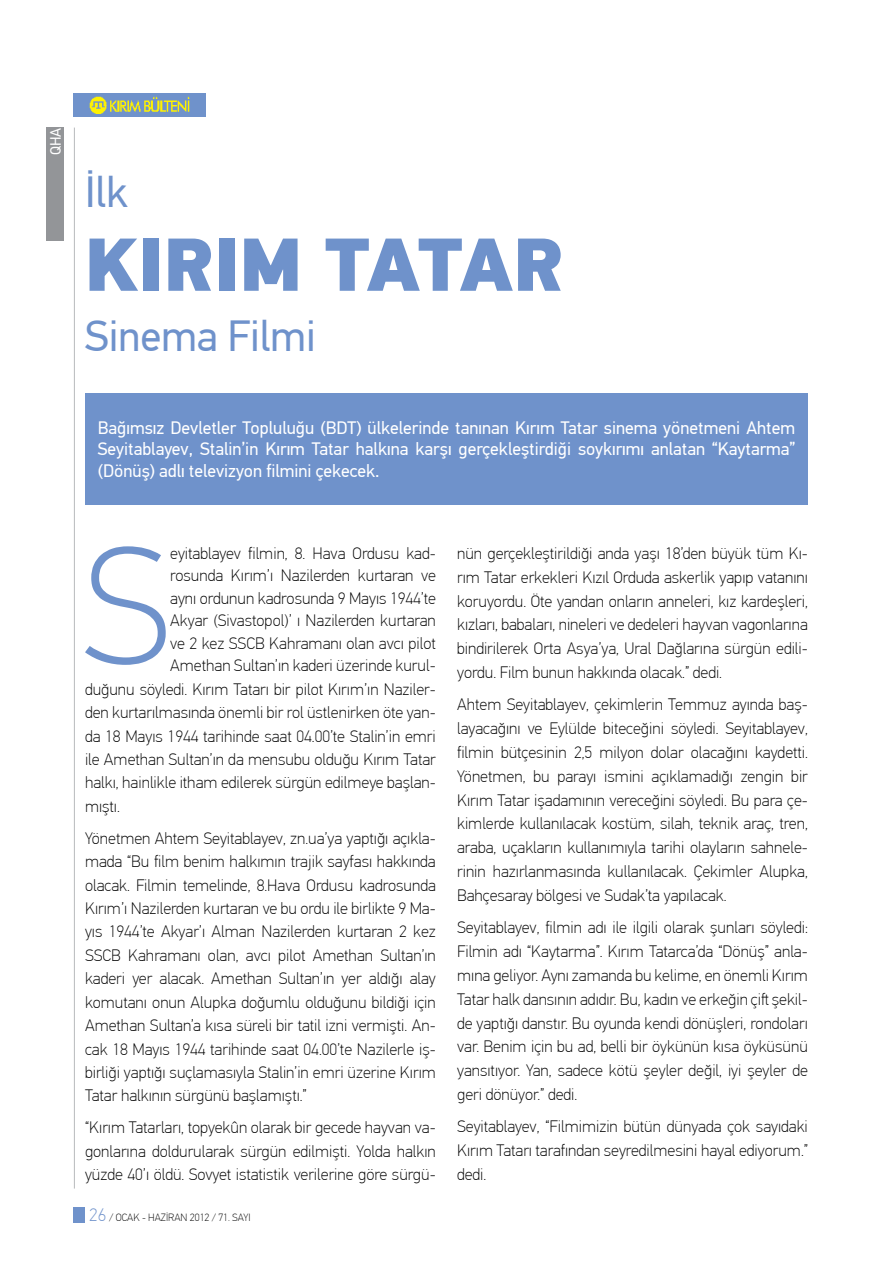
<style>
.page{position:relative;width:893px;height:1263px;background:#fff}
.page>*{position:absolute;margin:0;border:0;box-sizing:border-box;transform-origin:0 0}
.t1{font:100 167.4px "PF Din Text Pro";color:#6f92cb}
.t2{font:900 75px "PF Din Text Pro";color:#6f92cb}
.t3{font:43.5px "PF Din Text Pro";color:#6f92cb}
.t4{font:18px/21.6px "PF Din Text Pro";color:#fff;text-align:justify}
.t5{font:100 16.5px/23.9px "PF Din Text Pro";color:#000;text-align:justify}
.t6{font:15px "PF Din Text Pro";color:#fff}
.t7{font:100 10.5px "PF Din Text Pro";color:#000}
.s1{font-size:18px;color:#6f92cb}
</style>
<div class="page">
<img style="left:74px;top:94px;width:131px;height:23px">
<hr style="left:74px;top:128px;width:1px;height:1060px;background:#bcbec0">
<div style="left:74px;top:1207px;width:11px;height:15px;background:#6f92cb"></div>
<div style="left:85px;top:393px;width:723px;height:111px;background:#6f92cb"></div>
<div style="left:47px;top:128px;width:17px;height:113px;background:#939598"></div>
<p class="t6" style="left:47px;top:155px;width:29px;rotate:-90deg">QHA</p>
<h3 class="t3" style="left:85px;top:166px;width:45px">İlk</h3>
<h2 class="t2" style="left:85px;top:217px;width:480px">KIRIM TATAR</h2>
<h3 class="t3" style="left:85px;top:310px;width:232px">Sinema Filmi</h3>
<p class="t4" style="left:98px;top:417px;width:699px">Bağımsız Devletler Topluluğu (BDT) ülkelerinde tanınan Kırım Tatar sinema yönetmeni Ahtem Seyitablayev, Stalin’in Kırım Tatar halkına karşı gerçekleştirdiği soykırımı anlatan “Kaytarma” (Dönüş) adlı televizyon filmini çekecek.</p>
<h1 class="t1" style="left:82px;top:511px;width:90px">S</h1>
<p class="t5" style="left:170px;top:541px;width:267px">eyitablayev filmin, 8. Hava Ordusu kad-</p>
<p class="t5" style="left:170px;top:564px;width:267px">rosunda Kırım’ı Nazilerden kurtaran ve</p>
<p class="t5" style="left:170px;top:586px;width:267px">aynı ordunun kadrosunda 9 Mayıs 1944’te</p>
<p class="t5" style="left:170px;top:609px;width:267px">Akyar (Sivastopol)’ ı Nazilerden kurtaran</p>
<p class="t5" style="left:170px;top:631px;width:267px">ve 2 kez SSCB Kahramanı olan avcı pilot</p>
<p class="t5" style="left:170px;top:654px;width:267px">Amethan Sultan’ın kaderi üzerinde kurul-</p>
<p class="t5" style="left:85px;top:677px;width:352px">duğunu söyledi. Kırım Tatarı bir pilot Kırım’ın Naziler-</p>
<p class="t5" style="left:85px;top:701px;width:352px">den kurtarılmasında önemli bir rol üstlenirken öte yan-</p>
<p class="t5" style="left:85px;top:724px;width:352px">da 18 Mayıs 1944 tarihinde saat 04.00’te Stalin’in emri</p>
<p class="t5" style="left:85px;top:748px;width:352px">ile Amethan Sultan’ın da mensubu olduğu Kırım Tatar</p>
<p class="t5" style="left:85px;top:771px;width:352px">halkı, hainlikle itham edilerek sürgün edilmeye başlan-</p>
<p class="t5" style="left:85px;top:794px;width:36px">mıştı.</p>
<p class="t5" style="left:85px;top:827px;width:352px;line-height:23.4px">Yönetmen Ahtem Seyitablayev, zn.ua’ya yaptığı açıkla&shy;mada “Bu film benim halkımın trajik sayfası hakkında olacak. Filmin temelinde, 8.Hava Ordusu kadrosunda Kırım’ı Nazilerden kurtaran ve bu ordu ile birlikte 9 Ma&shy;yıs 1944’te Akyar’ı Alman Nazilerden kurtaran 2 kez SSCB Kahramanı olan, avcı pilot Amethan Sultan’ın kaderi yer alacak. Amethan Sultan’ın yer aldığı alay komutanı onun Alupka doğumlu olduğunu bildiği için Amethan Sultan’a kısa süreli bir tatil izni vermişti. An&shy;cak 18 Mayıs 1944 tarihinde saat 04.00’te Nazilerle iş&shy;birliği yaptığı suçlamasıyla Stalin’in emri üzerine Kırım Tatar halkının sürgünü başlamıştı.”</p>
<p class="t5" style="left:85px;top:1116px;width:352px;line-height:23.4px">“Kırım Tatarları, topyekûn olarak bir gecede hayvan va&shy;gonlarına doldurularak sürgün edilmişti. Yolda halkın yüzde 40’ı öldü. Sovyet istatistik verilerine göre sürgü-</p>
<p class="t7" style="left:89px;top:1212px;width:163px"><span class="s1">26</span> / OCAK - HAZİRAN 2012 / 71. SAYI</p>
<p class="t5" style="left:457px;top:541px;width:352px">nün gerçekleştirildiği anda yaşı 18’den büyük tüm Kı&shy;rım Tatar erkekleri Kızıl Orduda askerlik yapıp vatanını koruyordu. Öte yandan onların anneleri, kız kardeşleri, kızları, babaları, nineleri ve dedeleri hayvan vagonlarına bindirilerek Orta Asya’ya, Ural Dağlarına sürgün edili&shy;yordu. Film bunun hakkında olacak.” dedi.</p>
<p class="t5" style="left:457px;top:693px;width:352px">Ahtem Seyitablayev, çekimlerin Temmuz ayında baş&shy;layacağını ve Eylülde biteceğini söyledi. Seyitablayev, filmin bütçesinin 2,5 milyon dolar olacağını kaydetti.<br>Yönetmen, bu parayı ismini açıklamadığı zengin bir Kırım Tatar işadamının vereceğini söyledi. Bu para çe&shy;kimlerde kullanılacak kostüm, silah, teknik araç, tren, araba, uçakların kullanımıyla tarihi olayların sahnele&shy;rinin hazırlanmasında kullanılacak. Çekimler Alupka, Bahçesaray bölgesi ve Sudak’ta yapılacak.</p>
<p class="t5" style="left:457px;top:916px;width:352px">Seyitablayev, filmin adı ile ilgili olarak şunları söyledi:<br>Filmin adı “Kaytarma”. Kırım Tatarca’da “Dönüş” anla&shy;mına geliyor. Aynı zamanda bu kelime, en önemli Kırım Tatar halk dansının adıdır. Bu, kadın ve erkeğin çift şekil&shy;de yaptığı danstır. Bu oyunda kendi dönüşleri, rondoları var. Benim için bu ad, belli bir öykünün kısa öyküsünü yansıtıyor. Yan, sadece kötü şeyler değil, iyi şeyler de geri dönüyor.” dedi.</p>
<p class="t5" style="left:457px;top:1115px;width:352px">Seyitablayev, “Filmimizin bütün dünyada çok sayıdaki Kırım Tatarı tarafından seyredilmesini hayal ediyorum.” dedi.</p>
</div>
